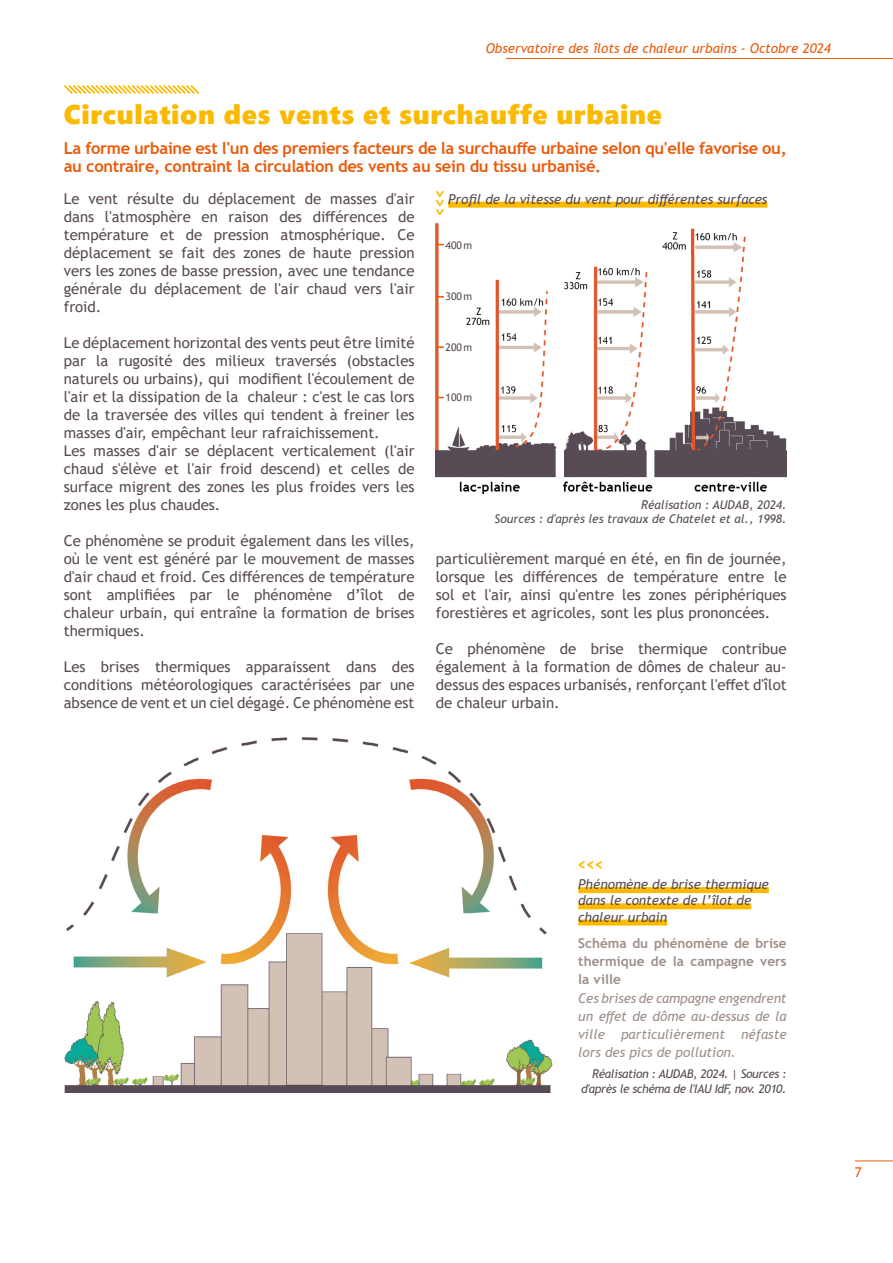
<style>
.page{position:relative;width:893px;height:1263px;background:#fff}
.page>*{position:absolute;margin:0;border:0;box-sizing:border-box;transform-origin:0 0}
.Titre_H1{font:27px "Segoe UI Black";letter-spacing:.025em;color:#fbba00}
.Intitulé_chiffres_clé_ORANGE{font:700 21px "Trebuchet MS";color:#fbba00}
.corps_de_texte_orange_sous_chap{font:700 16.5px/18px "Trebuchet MS";letter-spacing:-.02em;color:#ea5b0b}
.Corps_de_texte_2_col{font:15px/18px "Trebuchet MS";color:#584b54;text-align:justify}
.Titre_Légendes_Graphiques_GRIS{font:italic 13.5px "Trebuchet MS";color:#584b54}
.Crédit_Photo_Gris{font:italic 13.5px/18px "Trebuchet MS";color:#9d8e88;text-align:justify}
.Crédit_Photo_Gris-2{font:700 13.5px/18px "Trebuchet MS";color:#9d8e88;text-align:justify}
.t1{font:italic 13.5px "Trebuchet MS";color:#ea5b0b}
.t2{font:13.5px "Trebuchet MS";color:#ea5b0b}
.Titre_Légendes_Graphiques_GRIS-2{font:italic 12px/14.4px "Trebuchet MS";color:#584b54;text-align:right}
.Titre_Légendes_Graphiques_GRIS-3{font:italic 12px/14.4px "Trebuchet MS";letter-spacing:-.03em;color:#584b54;text-align:right}
.Crédit_Photo_Gris-3{font:10.5px "Trebuchet MS";color:#584b54}
</style>
<div class="page">
<hr style="left:855px;top:1160px;width:38px;height:1px;background:#ea5b0b">
<hr style="left:506px;top:58px;width:387px;height:1px;background:#ea5b0b">
<img style="left:64px;top:737px;width:489px;height:356px">
<div style="left:578px;top:887px;width:191px;height:6px;background:#fbba00"></div>
<div style="left:578px;top:903px;width:173px;height:6px;background:#fbba00"></div>
<div style="left:578px;top:919px;width:89px;height:6px;background:#fbba00"></div>
<svg style="left:63px;top:85px;width:137px;height:9px"></svg>
<img style="left:436px;top:223px;width:350px;height:270px">
<div style="left:448px;top:202px;width:319px;height:6px;background:#fbba00"></div>
<div style="left:440px;top:232px;width:38px;height:70px;background:#fff"></div>
<div style="left:440px;top:335px;width:38px;height:70px;background:#fff"></div>
<svg style="left:436px;top:296px;width:8px;height:2px"></svg>
<svg style="left:436px;top:346px;width:8px;height:2px"></svg>
<p class="t1" style="left:486px;top:40px;width:347px">Observatoire des îlots de chaleur urbains - Octobre 2024</p>
<p class="Titre_H1" style="left:64px;top:95px;width:600px">Circulation des vents et surchauffe urbaine</p>
<p class="corps_de_texte_orange_sous_chap" style="left:64px;top:139px;width:724px">La forme urbaine est l'un des premiers facteurs de la surchauffe urbaine selon qu'elle favorise ou, au contraire, contraint la circulation des vents au sein du tissu urbanisé.</p>
<p class="Corps_de_texte_2_col" style="left:64px;top:190px;width:352px">Le vent résulte du déplacement de masses d'air dans l'atmosphère en raison des différences de température et de pression atmosphérique. Ce déplacement se fait des zones de haute pression vers les zones de basse pression, avec une tendance générale du déplacement de l'air chaud vers l'air froid.</p>
<p class="Corps_de_texte_2_col" style="left:64px;top:334px;width:352px">Le déplacement horizontal des vents peut être limité par la rugosité des milieux traversés (obstacles naturels ou urbains), qui modifient l'écoulement de l'air et la dissipation de la chaleur : c'est le cas lors de la traversée des villes qui tendent à freiner les masses d'air, empêchant leur rafraichissement.</p>
<p class="Corps_de_texte_2_col" style="left:64px;top:442px;width:352px">Les masses d'air se déplacent verticalement (l'air chaud s'élève et l'air froid descend) et celles de surface migrent des zones les plus froides vers les zones les plus chaudes.</p>
<p class="Corps_de_texte_2_col" style="left:64px;top:532px;width:352px">Ce phénomène se produit également dans les villes, où le vent est généré par le mouvement de masses d'air chaud et froid. Ces différences de température sont amplifiées par le phénomène d’îlot de chaleur urbain, qui entraîne la formation de brises thermiques.</p>
<p class="Corps_de_texte_2_col" style="left:64px;top:658px;width:352px">Les brises thermiques apparaissent dans des conditions météorologiques caractérisées par une absence de vent et un ciel dégagé. Ce phénomène est</p>
<p class="Intitulé_chiffres_clé_ORANGE" style="left:446px;top:203px;width:14px;rotate:-180deg">^</p>
<p class="Titre_Légendes_Graphiques_GRIS" style="left:448px;top:191px;width:321px">Profil de la vitesse du vent pour différentes surfaces</p>
<p class="Intitulé_chiffres_clé_ORANGE" style="left:446px;top:211px;width:14px;rotate:-180deg">^</p>
<p class="Intitulé_chiffres_clé_ORANGE" style="left:446px;top:220px;width:14px;rotate:-180deg">^</p>
<p class="Crédit_Photo_Gris-3" style="left:446px;top:238px;width:28px">400m</p>
<p class="Crédit_Photo_Gris-3" style="left:446px;top:290px;width:28px">300m</p>
<p class="Crédit_Photo_Gris-3" style="left:446px;top:341px;width:28px">200m</p>
<p class="Crédit_Photo_Gris-3" style="left:446px;top:390px;width:28px">100m</p>
<p class="Titre_Légendes_Graphiques_GRIS-2" style="left:495px;top:497px;width:294px">Réalisation : AUDAB, 2024.<br>Sources : d'après les travaux de Chatelet et al., 1998.</p>
<p class="Corps_de_texte_2_col" style="left:436px;top:550px;width:352px">particulièrement marqué en été, en fin de journée, lorsque les différences de température entre le sol et l'air, ainsi qu'entre les zones périphériques forestières et agricoles, sont les plus prononcées.</p>
<p class="Corps_de_texte_2_col" style="left:436px;top:640px;width:352px">Ce phénomène de brise thermique contribue également à la formation de dômes de chaleur au&shy;dessus des espaces urbanisés, renforçant l'effet d'îlot de chaleur urbain.</p>
<p class="Intitulé_chiffres_clé_ORANGE" style="left:573px;top:871px;width:14px;rotate:-90deg">^</p>
<p class="Intitulé_chiffres_clé_ORANGE" style="left:582px;top:871px;width:14px;rotate:-90deg">^</p>
<p class="Intitulé_chiffres_clé_ORANGE" style="left:591px;top:871px;width:14px;rotate:-90deg">^</p>
<p class="Titre_Légendes_Graphiques_GRIS" style="left:578px;top:876px;width:192px">Phénomène de brise thermique</p>
<p class="Titre_Légendes_Graphiques_GRIS" style="left:578px;top:892px;width:174px">dans le contexte de l’îlot de</p>
<p class="Titre_Légendes_Graphiques_GRIS" style="left:578px;top:909px;width:90px">chaleur urbain</p>
<p class="Crédit_Photo_Gris-2" style="left:578px;top:934px;width:210px">Schéma du phénomène de brise thermique de la campagne vers la ville</p>
<p class="Crédit_Photo_Gris" style="left:578px;top:989px;width:210px">Ces brises de campagne engendrent un effet de dôme au-dessus de la ville particulièrement néfaste lors des pics de pollution.</p>
<p class="Titre_Légendes_Graphiques_GRIS-3" style="left:581px;top:1067px;width:207px">Réalisation : AUDAB, 2024. | Sources : d'après le schéma de l'IAU IdF, nov. 2010.</p>
<p class="t2" style="left:855px;top:1164px;width:9px">7</p>
</div>
